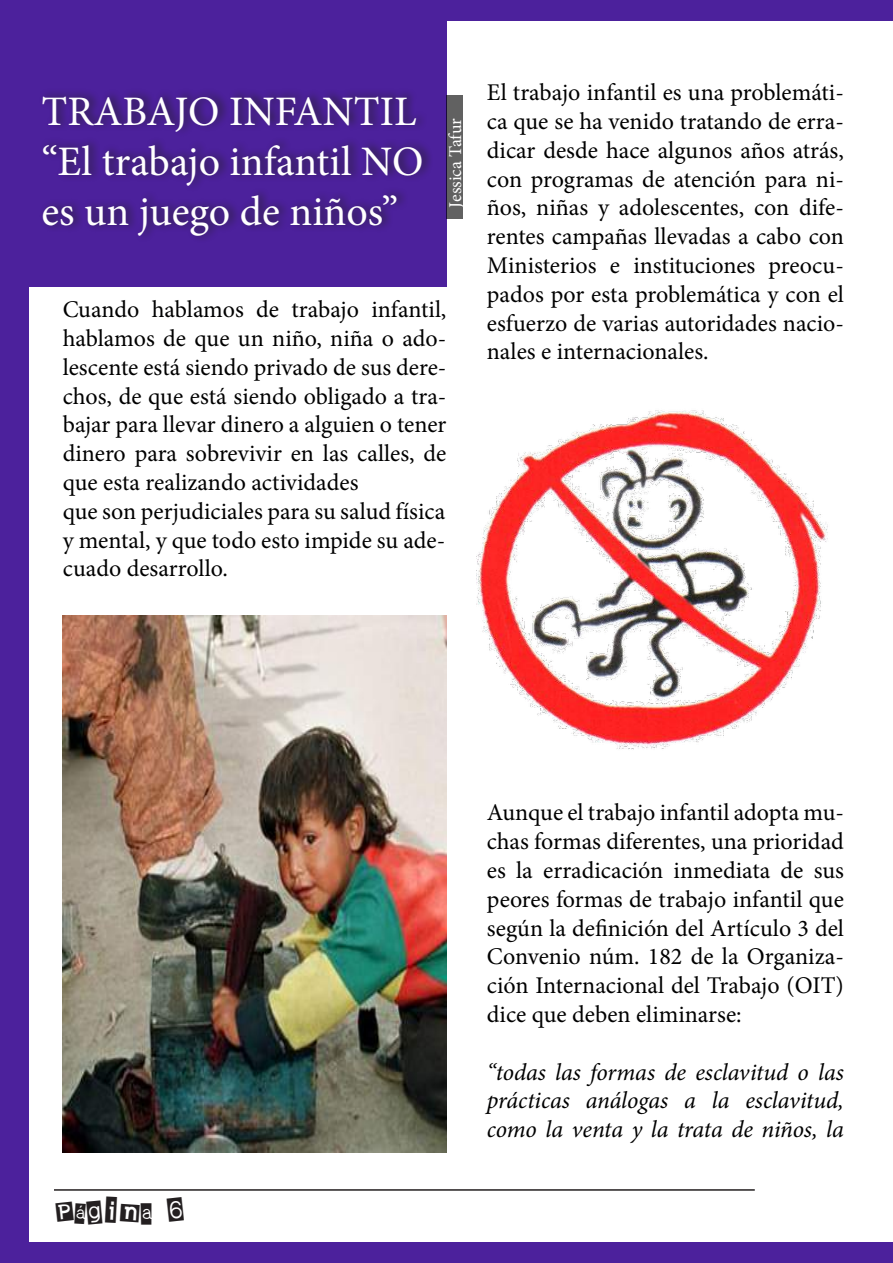
<style>
.page{position:relative;width:893px;height:1263px;background:#fff}
.page>*{position:absolute;margin:0;border:0;box-sizing:border-box;transform-origin:0 0}
.t1{font:42px/50.4px "Minion Pro";color:#fff}
.t2{font:36px "Earwig Factory";color:#231f20}
.t3{font:24px/28.8px "Minion Pro";color:#000001;text-align:justify}
.t4{font:italic 24px/28.8px "Minion Pro";letter-spacing:-.005em;color:#000001;text-align:justify}
.t5{font:18px "Minion Pro";color:#fff}
</style>
<div class="page">
<hr style="left:54px;top:1189px;width:701px;height:2px;background:#231f20">
<div style="left:0;top:1243px;width:893px;height:20px;background:#4c219c"></div>
<div style="left:0;top:191px;width:29px;height:1052px;background:#4c219c"></div>
<div style="left:0;top:0;width:893px;height:20px;background:#4c219c"></div>
<div style="left:0;top:20px;width:446px;height:267px;background:#4c219c"></div>
<div style="left:39px;top:88px;width:395px;height:155px;background:#231f20;opacity:.75"></div>
<div style="left:446px;top:96px;width:17px;height:123px;background:#616161"></div>
<img style="left:63px;top:615px;width:383px;height:537px">
<img style="left:476px;top:410px;width:352px;height:340px">
<h1 class="t1" style="left:41px;top:86px;width:383px">TRABAJO INFANTIL “El trabajo infantil NO es un juego de niños”</h1>
<p class="t5" style="left:443px;top:208px;width:91px;rotate:-90deg">Jessica Tafur</p>
<p class="t3" style="left:63px;top:295px;width:385px;text-align:left">Cuando hablamos de trabajo infantil, hablamos de que un niño, niña o ado&shy;lescente está siendo privado de sus dere&shy;chos, de que está siendo obligado a tra&shy;bajar para llevar dinero a alguien o tener dinero para sobrevivir en las calles, de que esta realizando actividades<br>que son perjudiciales para su salud física y mental, y que todo esto impide su ade&shy;cuado desarrollo.</p>
<p class="t3" style="left:487px;top:78px;width:359px">El trabajo infantil es una problemáti&shy;ca que se ha venido tratando de erra&shy;dicar desde hace algunos años atrás, con programas de atención para ni&shy;ños, niñas y adolescentes, con dife&shy;rentes campañas llevadas a cabo con Ministerios e instituciones preocu&shy;pados por esta problemática y con el esfuerzo de varias autoridades nacio&shy;nales e internacionales.</p>
<h2 class="t2" style="left:54px;top:1191px;width:134px">Página 6</h2>
<p class="t3" style="left:487px;top:798px;width:359px">Aunque el trabajo infantil adopta mu&shy;chas formas diferentes, una prioridad es la erradicación inmediata de sus peores formas de trabajo infantil que según la definición del Artículo 3 del Convenio núm. 182 de la Organiza&shy;ción Internacional del Trabajo (OIT) dice que deben eliminarse:</p>
<p class="t4" style="left:487px;top:1057px;width:359px">“todas las formas de esclavitud o las prácticas análogas a la esclavitud, como la venta y la trata de niños, la</p>
</div>
